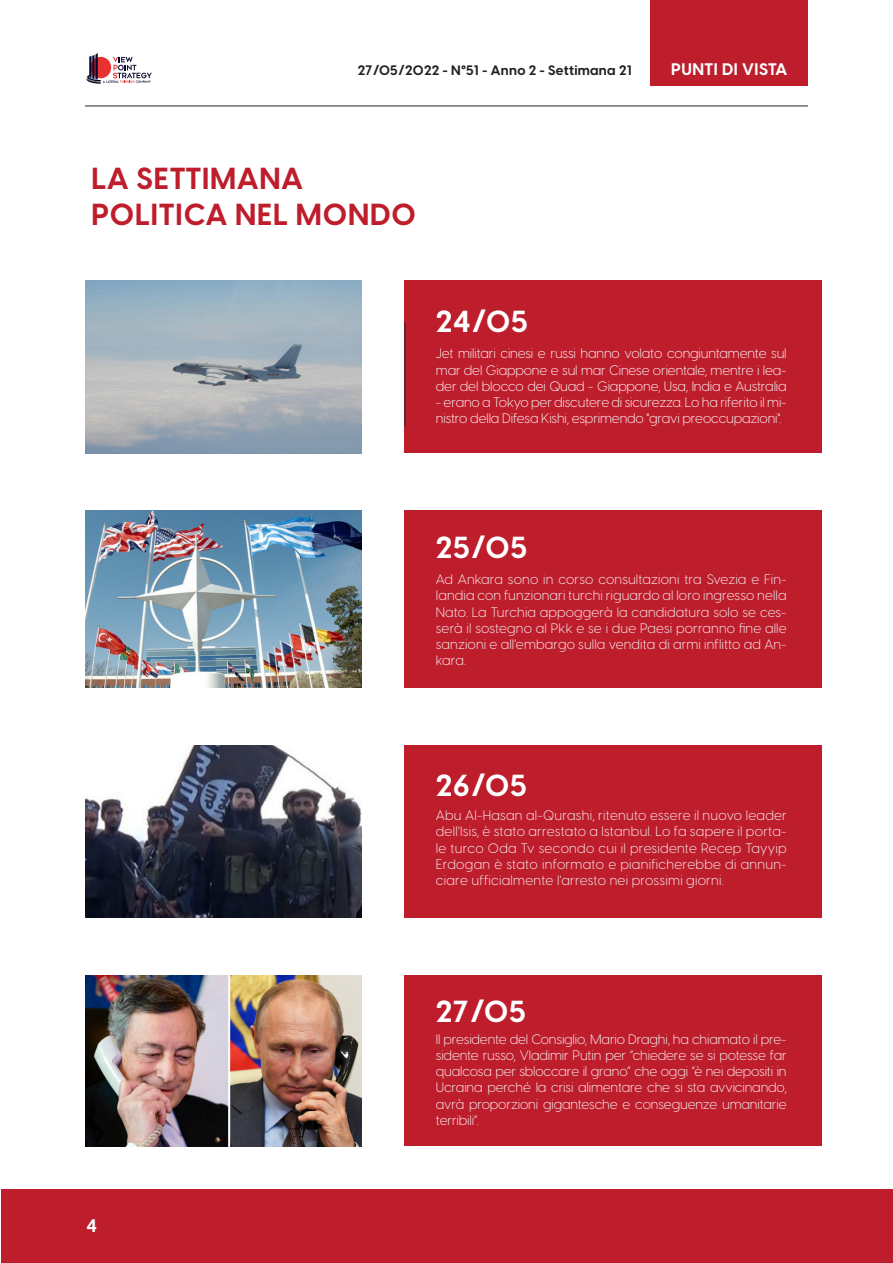
<style>
.page{position:relative;width:893px;height:1263px;background:#fff}
.page>*{position:absolute;margin:0;border:0;box-sizing:border-box;transform-origin:0 0}
.titolo{font:700 30px "Visby CF";letter-spacing:.03em;color:#be1d2c}
.titolo-2{font:700 30px "Visby CF";letter-spacing:.03em;color:#fff}
.t1{font:700 18px "Visby CF";color:#fff}
.t2{font:700 16.5px "Visby CF";letter-spacing:.03em;color:#fff}
.testo{font:300 13.5px/16.2px "Visby CF";letter-spacing:.01em;color:#f7f7f8;text-align:justify}
.testo-2{font:300 13.5px/16.2px "Visby CF";letter-spacing:-.01em;color:#fcfcfc;text-align:justify}
.t3{font:700 13.5px "Visby CF";letter-spacing:.02em;color:#231f20}
</style>
<div class="page">
<div style="left:651px;top:0;width:157px;height:85px;background:#be1d2c"></div>
<div style="left:1px;top:1189px;width:892px;height:74px;background:#be1d2c"></div>
<svg style="left:87px;top:53px;width:65px;height:31px"></svg>
<hr style="left:85px;top:106px;width:723px;height:1px;background:#231f20">
<div style="left:405px;top:280px;width:417px;height:173px;background:#be1d2c"></div>
<hr style="left:405px;top:322px;width:1px;height:104px;background:#231f20">
<img style="left:85px;top:280px;width:276px;height:173px">
<div style="left:405px;top:510px;width:417px;height:178px;background:#be1d2c"></div>
<img style="left:85px;top:510px;width:276px;height:178px">
<div style="left:405px;top:745px;width:417px;height:173px;background:#be1d2c"></div>
<img style="left:85px;top:745px;width:276px;height:173px">
<div style="left:405px;top:975px;width:417px;height:171px;background:#be1d2c"></div>
<img style="left:85px;top:975px;width:276px;height:171px">
<p class="t3" style="left:358px;top:62px;width:276px">27/05/2022 - N°51 - Anno 2 - Settimana 21</p>
<p class="t2" style="left:671px;top:58px;width:118px">PUNTI DI VISTA</p>
<p class="titolo" style="left:91px;top:159px;width:213px">LA SETTIMANA</p>
<p class="titolo" style="left:91px;top:195px;width:326px">POLITICA NEL MONDO</p>
<p class="titolo-2" style="left:436px;top:302px;width:94px">24/05</p>
<p class="testo-2" style="left:436px;top:346px;width:352px">Jet militari cinesi e russi hanno volato congiuntamente sul mar del Giappone e sul mar Cinese orientale, mentre i lea&shy;der del blocco dei Quad - Giappone, Usa, India e Australia</p>
<p class="testo-2" style="left:436px;top:394px;width:352px">- erano a Tokyo per discutere di sicurezza. Lo ha riferito il mi&shy;nistro della Difesa Kishi, esprimendo "gravi preoccupazioni".</p>
<p class="titolo-2" style="left:436px;top:528px;width:93px">25/05</p>
<p class="testo" style="left:436px;top:571px;width:352px">Ad Ankara sono in corso consultazioni tra Svezia e Fin&shy;landia con funzionari turchi riguardo al loro ingresso nella Nato. La Turchia appoggerà la candidatura solo se ces&shy;serà il sostegno al Pkk e se i due Paesi porranno fine alle sanzioni e all'embargo sulla vendita di armi inflitto ad An&shy;kara.</p>
<p class="titolo-2" style="left:436px;top:766px;width:93px">26/05</p>
<p class="testo" style="left:436px;top:807px;width:353px">Abu Al-Hasan al-Qurashi, ritenuto essere il nuovo leader dell'Isis, è stato arrestato a Istanbul. Lo fa sapere il porta&shy;le turco Oda Tv secondo cui il presidente Recep Tayyip Erdogan è stato informato e pianificherebbe di annun&shy;ciare ufficialmente l'arresto nei prossimi giorni.</p>
<h2 class="t1" style="left:87px;top:1214px;width:12px">4</h2>
<p class="titolo-2" style="left:436px;top:992px;width:92px">27/05</p>
<p class="testo" style="left:436px;top:1031px;width:353px">Il presidente del Consiglio, Mario Draghi, ha chiamato il pre&shy;sidente russo, Vladimir Putin per “chiedere se si potesse far qualcosa per sbloccare il grano” che oggi “è nei depositi in Ucraina perché la crisi alimentare che si sta avvicinando, avrà proporzioni gigantesche e conseguenze umanitarie terribili”.</p>
</div>
